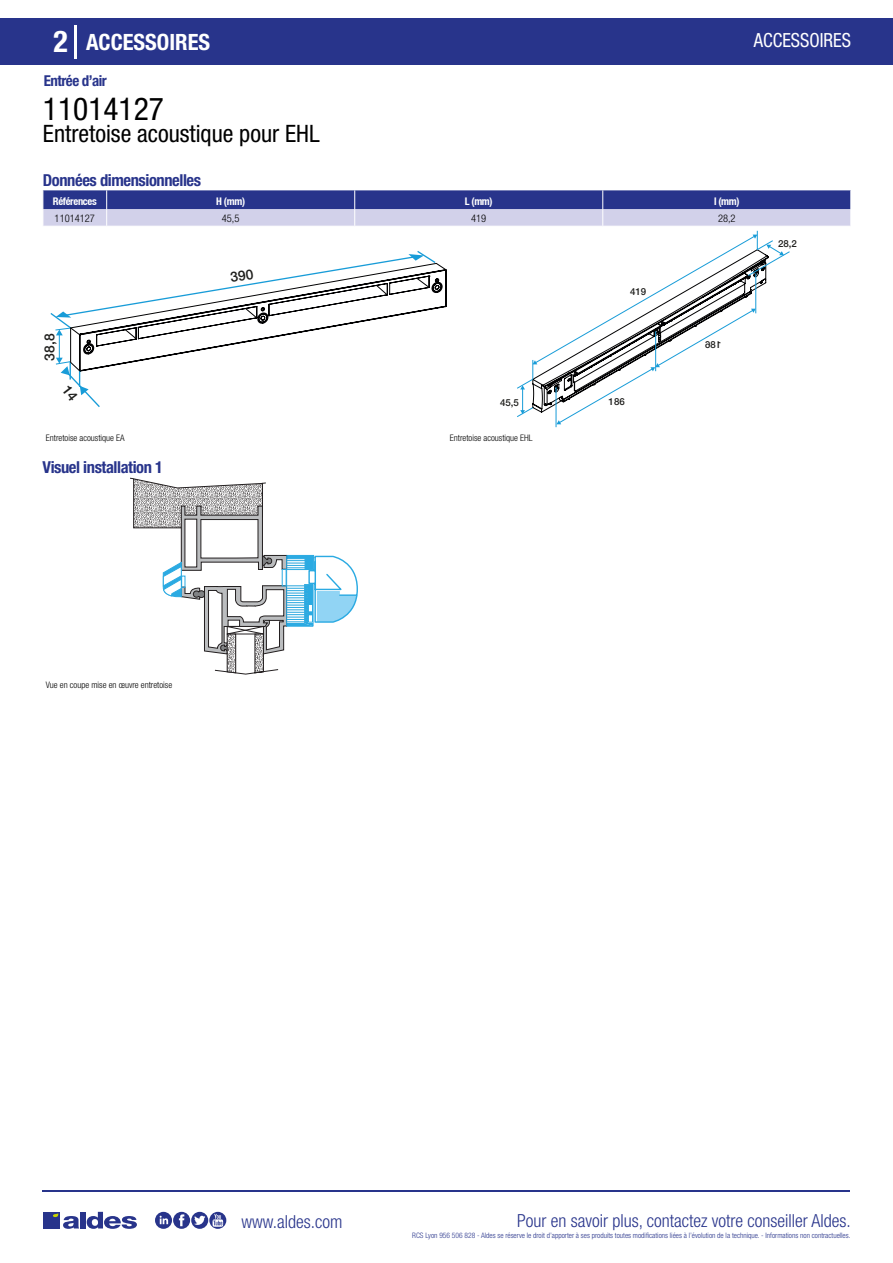
<style>
.page{position:relative;width:893px;height:1263px;background:#fff}
.page>*{position:absolute;margin:0;border:0;box-sizing:border-box;transform-origin:0 0}
.t1{font:condensed 31.5px "Helvetica Neue LT Std";color:#000}
.t2{font:700 condensed 30px "Helvetica Neue LT Std";color:#fff}
.t3{font:condensed 24px "Helvetica Neue LT Std";color:#000}
.t4{font:700 condensed 22.5px "Helvetica Neue LT Std";color:#fff}
.t5{font:condensed 19.5px "Helvetica Neue LT Std";color:#fff;scale:.95 1}
.t6{font:300 condensed 18px "Helvetica Neue";color:#28348b}
.t7{font:700 condensed 16.5px "Helvetica Neue LT Std";letter-spacing:-.025em;color:#28348b}
.t8{font:700 condensed 15px "Helvetica Neue LT Std";letter-spacing:-.035em;color:#28348b}
.t9{font:500 13.95px "Helvetica Neue";color:#1e1e1c}
.t10{font:700 condensed 10.5px "Helvetica Neue";letter-spacing:-.03em;color:#fff}
.t11{font:300 condensed 10.5px "Helvetica Neue";color:#000}
.t12{font:500 9.75px "Helvetica Neue";color:#1e1e1c}
.t13{font:300 condensed 9px "Helvetica Neue";color:#000}
.t14{font:300 condensed 7.5px "Helvetica Neue";color:#28348b}
</style>
<div class="page">
<div style="left:0;top:18px;width:893px;height:46px;background:#28348b"></div>
<hr style="left:74px;top:25px;width:2px;height:33px;background:#fff">
<hr style="left:43px;top:1190px;width:807px;height:1px;background:#28348b">
<svg style="left:155px;top:1212px;width:71px;height:17px"></svg>
<div style="left:43px;top:1212px;width:17px;height:16px;background:#28348b"></div>
<div style="left:80px;top:1212px;width:6px;height:16px;background:#28348b"></div>
<svg style="left:87px;top:1212px;width:50px;height:17px"></svg>
<svg style="left:53px;top:1213px;width:26px;height:16px"></svg>
<svg style="left:43px;top:190px;width:808px;height:36px;background:#7b81b9"></svg>
<svg style="left:130px;top:478px;width:228px;height:196px"></svg>
<div style="left:181px;top:576px;width:4px;height:11px;border:1px solid #2baae2"></div>
<svg style="left:50px;top:251px;width:397px;height:156px"></svg>
<svg style="left:532px;top:235px;width:252px;height:189px"></svg>
<h2 class="t2" style="left:54px;top:24px;width:16px">2</h2>
<h3 class="t4" style="left:86px;top:28px;width:126px">ACCESSOIRES</h3>
<h3 class="t5" style="left:754px;top:29px;width:104px">ACCESSOIRES</h3>
<h3 class="t8" style="left:44px;top:71px;width:65px">Entrée d’air</h3>
<h1 class="t1" style="left:43px;top:91px;width:122px">11014127</h1>
<h3 class="t3" style="left:43px;top:120px;width:278px">Entretoise acoustique pour EHL</h3>
<h3 class="t7" style="left:43px;top:170px;width:160px">Données dimensionnelles</h3>
<h3 class="t10" style="left:53px;top:195px;width:45px">Références</h3>
<h3 class="t10" style="left:216px;top:195px;width:30px">H (mm)</h3>
<h3 class="t10" style="left:465px;top:195px;width:29px">L (mm)</h3>
<h3 class="t10" style="left:714px;top:195px;width:27px">l (mm)</h3>
<h3 class="t11" style="left:55px;top:212px;width:42px">11014127</h3>
<h3 class="t11" style="left:222px;top:212px;width:19px">45,5</h3>
<h3 class="t11" style="left:471px;top:212px;width:17px">419</h3>
<h3 class="t11" style="left:718px;top:212px;width:19px">28,2</h3>
<h3 class="t9" style="left:41px;top:361px;width:29px;rotate:-90deg">38,8</h3>
<h3 class="t12" style="left:500px;top:396px;width:20px">45,5</h3>
<p class="t13" style="left:46px;top:433px;width:80px">Entretoise acoustique EA</p>
<p class="t13" style="left:450px;top:433px;width:84px">Entretoise acoustique EHL</p>
<h3 class="t7" style="left:43px;top:457px;width:122px">Visuel installation 1</h3>
<h3 class="t12" style="left:630px;top:286px;width:18px">419</h3>
<h3 class="t12" style="left:609px;top:395px;width:18px">186</h3>
<h3 class="t12" style="left:778px;top:237px;width:20px">28,2</h3>
<p class="t13" style="left:46px;top:680px;width:128px">Vue en coupe mise en œuvre entretoise</p>
<h3 class="t6" style="left:241px;top:1211px;width:102px">www.aldes.com</h3>
<h3 class="t6" style="left:517px;top:1211px;width:335px">Pour en savoir plus, contactez votre conseiller Aldes.</h3>
<p class="t14" style="left:412px;top:1230px;width:440px">RCS Lyon 956 506 828 - Aldes se réserve le droit d’apporter à ses produits toutes modifications liées à l’évolution de la technique. - Informations non contractuelles.</p>
</div>
